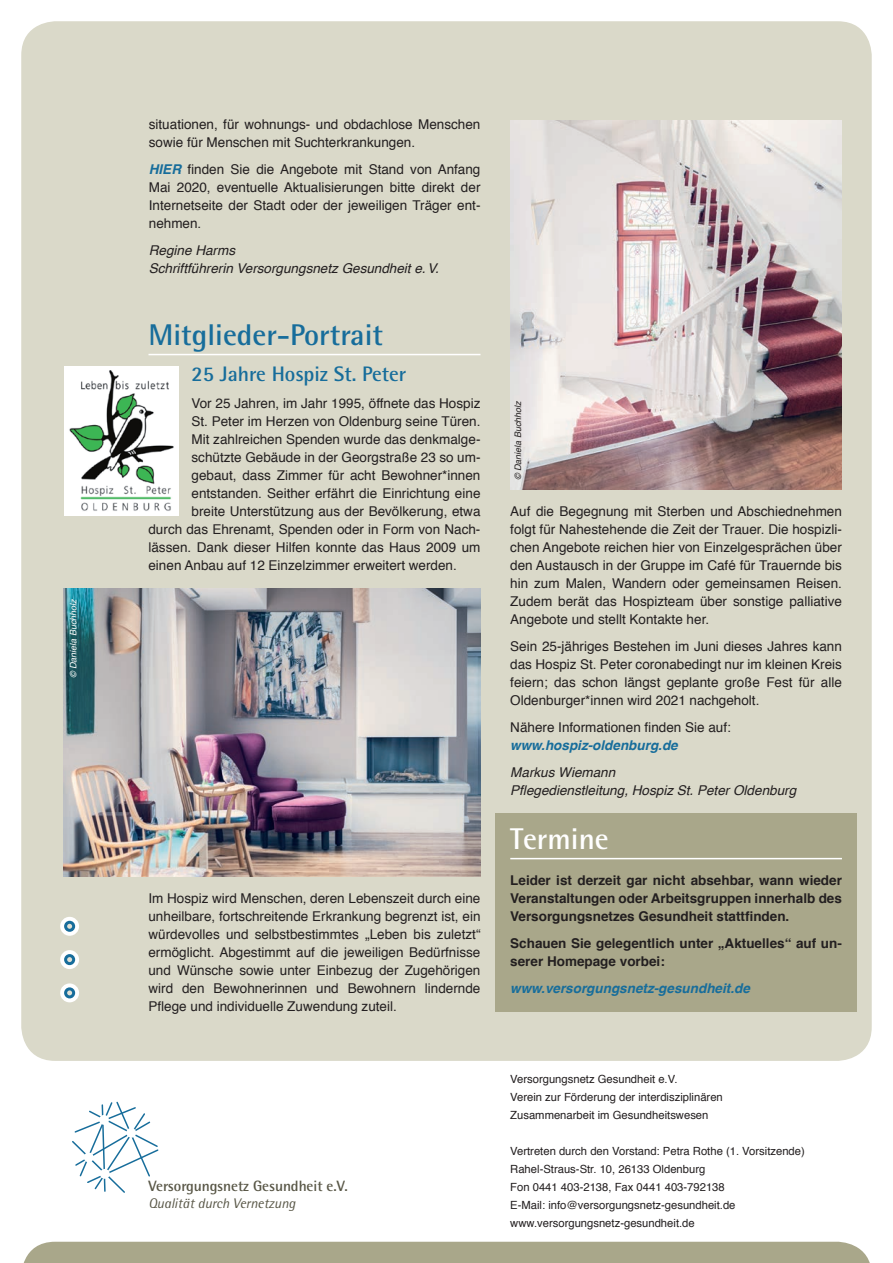
<style>
.page{position:relative;width:893px;height:1263px;background:#fff}
.page>*{position:absolute;margin:0;border:0;box-sizing:border-box;transform-origin:0 0}
.t1{font:700 30px "Rotis Semi Sans";color:#176d9b}
.t2{font:700 30px "Rotis Semi Sans";color:#fff}
.t3{font:700 21px "Rotis Semi Sans";color:#176d9b}
.t4{font:700 15px "Rotis Semi Sans";letter-spacing:-.005em;color:#585646}
.t5{font:italic 13.95px "Rotis Semi Sans";letter-spacing:-.005em;color:#585646}
.t6{font:13.5px/18px "Helvetica";color:#231f20;text-align:justify}
.t7{font:700 13.5px/18px "Helvetica";color:#231f20;text-align:justify}
.t8{font:italic 13.5px/18px "Helvetica";color:#231f20}
.t9{font:italic 700 13.5px "Helvetica";color:#176d9b}
.t10{font:11.25px/18px "Helvetica";color:#231f20}
.t11{font:italic 9px "Helvetica";color:#231f20}
.t12{font:italic 9px "Helvetica";color:#fff}
.s1{font-weight:700;font-style:italic;color:#176d9b}
</style>
<div class="page">
<div style="left:21px;top:21px;width:851px;height:1040px;background:#dad9c9;border-radius:34px"></div>
<div style="left:23px;top:1242px;width:847px;height:21px;background:#a9a78a"></div>
<svg style="left:72px;top:1101px;width:87px;height:92px"></svg>
<div style="left:84px;top:1152px;width:10px;height:10px;background:#fff;border-radius:50%"></div>
<div style="left:100px;top:1169px;width:10px;height:10px;background:#fff;border-radius:50%"></div>
<div style="left:126px;top:1128px;width:10px;height:10px;background:#fff;border-radius:50%"></div>
<div style="left:99px;top:1115px;width:10px;height:10px;background:#fff;border-radius:50%"></div>
<svg style="left:60px;top:917px;width:19px;height:19px"></svg>
<div style="left:66px;top:922px;width:8px;height:8px;background:#e2e1d5;border-radius:50%"></div>
<div style="left:64px;top:921px;width:11px;height:11px;border:3px solid #176d9b;border-radius:50%"></div>
<svg style="left:60px;top:950px;width:19px;height:19px"></svg>
<div style="left:66px;top:955px;width:8px;height:8px;background:#e2e1d5;border-radius:50%"></div>
<div style="left:64px;top:954px;width:11px;height:11px;border:3px solid #176d9b;border-radius:50%"></div>
<svg style="left:60px;top:983px;width:19px;height:19px"></svg>
<div style="left:66px;top:989px;width:8px;height:8px;background:#e2e1d5;border-radius:50%"></div>
<div style="left:64px;top:987px;width:11px;height:11px;border:3px solid #176d9b;border-radius:50%"></div>
<hr style="left:148px;top:354px;width:332px;height:1px;background:#fff">
<div style="left:495px;top:813px;width:362px;height:198px;background:#a9a78a"></div>
<hr style="left:510px;top:858px;width:332px;height:1px;background:#fff">
<div style="left:64px;top:367px;width:115px;height:149px;background:#fff"></div>
<img style="left:69px;top:371px;width:105px;height:140px">
<img style="left:64px;top:588px;width:416px;height:288px">
<img style="left:510px;top:120px;width:332px;height:369px">
<p class="t12" style="left:66px;top:678px;width:81px;rotate:-90deg">© Daniela Buchholz</p>
<p class="t6" style="left:149px;top:116px;width:333px">situationen, für wohnungs- und obdachlose Menschen sowie für Menschen mit Suchterkrankungen.</p>
<p class="t6" style="left:149px;top:161px;width:333px"><span class="s1">HIER</span> finden Sie die Angebote mit Stand von Anfang Mai 2020, eventuelle Aktualisierungen bitte direkt der Internetseite der Stadt oder der jeweiligen Träger ent&shy;nehmen.</p>
<p class="t8" style="left:149px;top:242px;width:292px">Regine Harms<br>Schriftführerin Versorgungsnetz Gesundheit e.V.</p>
<h1 class="t1" style="left:148px;top:317px;width:236px">Mitglieder-Portrait</h1>
<h2 class="t3" style="left:191px;top:361px;width:216px">25 Jahre Hospiz St. Peter</h2>
<p class="t6" style="left:191px;top:395px;width:290px">Vor 25 Jahren, im Jahr 1995, öffnete das Hospiz</p>
<p class="t6" style="left:191px;top:413px;width:290px">St. Peter im Herzen von Oldenburg seine Türen.</p>
<p class="t6" style="left:191px;top:431px;width:290px">Mit zahlreichen Spenden wurde das denkmalge-</p>
<p class="t6" style="left:191px;top:449px;width:290px">schützte Gebäude in der Georgstraße 23 so um-</p>
<p class="t6" style="left:191px;top:467px;width:290px">gebaut, dass Zimmer für acht Bewohner*innen</p>
<p class="t6" style="left:191px;top:485px;width:290px">entstanden. Seither erfährt die Einrichtung eine</p>
<p class="t6" style="left:191px;top:503px;width:290px">breite Unterstützung aus der Bevölkerung, etwa</p>
<p class="t6" style="left:148px;top:521px;width:333px">durch das Ehrenamt, Spenden oder in Form von Nach-</p>
<p class="t6" style="left:148px;top:539px;width:333px">lässen. Dank dieser Hilfen konnte das Haus 2009 um</p>
<p class="t6" style="left:148px;top:557px;width:310px">einen Anbau auf 12 Einzelzimmer erweitert werden.</p>
<p class="t6" style="left:148px;top:890px;width:333px">Im Hospiz wird Menschen, deren Lebenszeit durch eine unheilbare, fortschreitende Erkrankung begrenzt ist, ein würdevolles und selbstbestimmtes „Leben bis zuletzt“ ermöglicht. Abgestimmt auf die jeweiligen Bedürfnisse und Wünsche sowie unter Einbezug der Zugehörigen wird den Bewohnerinnen und Bewohnern lindernde Pflege und individuelle Zuwendung zuteil.</p>
<p class="t4" style="left:148px;top:1177px;width:201px">Versorgungsnetz Gesundheit e.V.</p>
<p class="t5" style="left:148px;top:1195px;width:149px">Qualität durch Vernetzung</p>
<p class="t11" style="left:511px;top:480px;width:81px;rotate:-90deg">© Daniela Buchholz</p>
<p class="t6" style="left:510px;top:503px;width:333px">Auf die Begegnung mit Sterben und Abschiednehmen folgt für Nahestehende die Zeit der Trauer. Die hospizli&shy;chen Angebote reichen hier von Einzelgesprächen über den Austausch in der Gruppe im Café für Trauernde bis hin zum Malen, Wandern oder gemeinsamen Reisen.<br>Zudem berät das Hospizteam über sonstige palliative Angebote und stellt Kontakte her.</p>
<p class="t6" style="left:510px;top:638px;width:333px">Sein 25-jähriges Bestehen im Juni dieses Jahres kann das Hospiz St. Peter coronabedingt nur im kleinen Kreis feiern; das schon längst geplante große Fest für alle Oldenburger*innen wird 2021 nachgeholt.</p>
<p class="t6" style="left:510px;top:719px;width:222px">Nähere Informationen finden Sie auf:</p>
<p class="t9" style="left:510px;top:734px;width:169px">www.hospiz-oldenburg.de</p>
<p class="t8" style="left:510px;top:764px;width:287px">Markus Wiemann<br>Pflegedienstleitung, Hospiz St. Peter Oldenburg</p>
<h1 class="t2" style="left:510px;top:821px;width:100px">Termine</h1>
<p class="t7" style="left:510px;top:872px;width:333px">Leider ist derzeit gar nicht absehbar, wann wieder Veranstaltungen oder Arbeitsgruppen innerhalb des Versorgungsnetzes Gesundheit stattfinden.</p>
<p class="t7" style="left:510px;top:935px;width:333px">Schauen Sie gelegentlich unter „Aktuelles“ auf un&shy;serer Homepage vorbei:</p>
<p class="t9" style="left:510px;top:977px;width:241px">www.versorgungsnetz-gesundheit.de</p>
<p class="t10" style="left:510px;top:1071px;width:214px">Versorgungsnetz Gesundheit e. V.<br>Verein zur Förderung der interdisziplinären<br>Zusammenarbeit im Gesundheitswesen</p>
<p class="t10" style="left:510px;top:1143px;width:296px">Vertreten durch den Vorstand: Petra Rothe (1. Vorsitzende)<br>Rahel-Straus-Str. 10, 26133 Oldenburg<br>Fon 0441 403-2138, Fax 0441 403-792138<br>E-Mail: info@versorgungsnetz-gesundheit.de www.versorgungsnetz-gesundheit.de</p>
</div>
